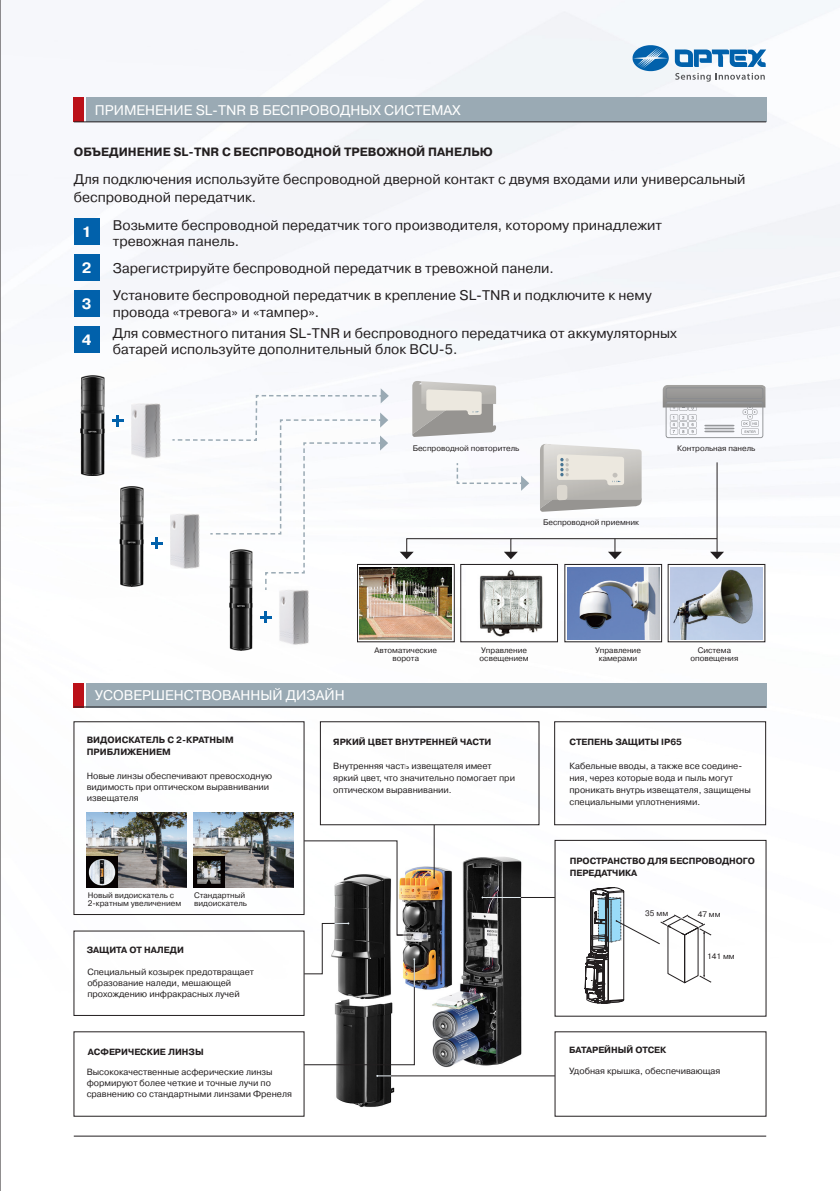
<style>
.page{position:relative;width:840px;height:1191px;background:#fff}
.page>*{position:absolute;margin:0;border:0;box-sizing:border-box;transform-origin:0 0}
.t1{font:700 15px "Pragmatica C";color:#fff}
.t2{font:14px/16px "Pragmatica C";color:#231f20}
.t3{font:14px "Pragmatica C";color:#fff}
.t4{font:700 12px "Pragmatica C";color:#231f20}
.t5{font:700 9.2px/12px "Pragmatica C";color:#231f20}
.t6{font:9px/12px "Pragmatica C";color:#231f20}
.t7{font:700 9px/12px "Pragmatica C";color:#231f20}
.t8{font:8px/8px "Pragmatica C";color:#231f20}
</style>
<div class="page">
<img style="left:1px;top:0;width:838px;height:1137px">
<hr style="left:74px;top:1135px;width:691px;height:1px;background:#231f20">
<svg style="left:675px;top:73px;width:89px;height:9px"></svg>
<svg style="left:632px;top:45px;width:36px;height:26px"></svg>
<svg style="left:674px;top:49px;width:91px;height:18px"></svg>
<hr style="left:0;top:0;width:1px;height:1191px;background:#231f20">
<div style="left:74px;top:683px;width:10px;height:24px;background:#bb1018"></div>
<div style="left:86px;top:683px;width:679px;height:24px;background:#9aaab4"></div>
<hr style="left:74px;top:706px;width:691px;height:1px;background:#231f20">
<div style="left:74px;top:98px;width:10px;height:24px;background:#bb1018"></div>
<div style="left:86px;top:98px;width:679px;height:24px;background:#9aaab4"></div>
<hr style="left:74px;top:121px;width:691px;height:1px;background:#231f20">
<div style="left:554px;top:721px;width:211px;height:104px;border:1px solid #231f20"></div>
<div style="left:320px;top:721px;width:219px;height:104px;border:1px solid #231f20"></div>
<div style="left:357px;top:564px;width:97px;height:78px;border:1px solid #231f20"></div>
<div style="left:554px;top:840px;width:211px;height:176px;border:1px solid #231f20"></div>
<img style="left:87px;top:812px;width:99px;height:75px">
<img style="left:81px;top:375px;width:23px;height:100px">
<img style="left:132px;top:403px;width:28px;height:55px">
<img style="left:119px;top:486px;width:24px;height:100px">
<img style="left:170px;top:514px;width:1px;height:54px">
<img style="left:193px;top:812px;width:100px;height:75px">
<img style="left:670px;top:567px;width:92px;height:72px">
<img style="left:567px;top:567px;width:91px;height:72px">
<img style="left:466px;top:567px;width:88px;height:72px">
<img style="left:360px;top:567px;width:91px;height:72px">
<hr style="left:377px;top:1075px;width:177px;height:1px;background:#231f20">
<hr style="left:486px;top:897px;width:68px;height:1px;background:#231f20">
<hr style="left:433px;top:825px;width:1px;height:52px;background:#231f20">
<svg style="left:455px;top:461px;width:74px;height:30px"></svg>
<svg style="left:171px;top:388px;width:217px;height:203px"></svg>
<hr style="left:405px;top:742px;width:1px;height:30px;background:#fff">
<svg style="left:376px;top:1075px;width:15px;height:1px"></svg>
<hr style="left:482px;top:897px;width:38px;height:1px;background:#e4edf2">
<svg style="left:304px;top:840px;width:111px;height:225px"></svg>
<img style="left:87px;top:857px;width:30px;height:30px">
<img style="left:193px;top:857px;width:31px;height:30px">
<div style="left:74px;top:218px;width:26px;height:27px;background:#0161ab"></div>
<div style="left:74px;top:254px;width:26px;height:27px;background:#0161ab"></div>
<div style="left:74px;top:290px;width:26px;height:27px;background:#0161ab"></div>
<div style="left:74px;top:326px;width:26px;height:27px;background:#0161ab"></div>
<svg style="left:412px;top:381px;width:84px;height:56px;background:#bfbdb9"></svg>
<svg style="left:539px;top:444px;width:102px;height:68px;background:#cccac5"></svg>
<svg style="left:662px;top:385px;width:103px;height:53px"></svg>
<hr style="left:716px;top:462px;width:1px;height:91px;background:#231f20">
<svg style="left:399px;top:538px;width:324px;height:21px"></svg>
<svg style="left:112px;top:415px;width:12px;height:11px"></svg>
<svg style="left:151px;top:538px;width:11px;height:11px"></svg>
<img style="left:229px;top:550px;width:23px;height:100px">
<img style="left:278px;top:586px;width:31px;height:62px">
<svg style="left:260px;top:611px;width:11px;height:12px"></svg>
<svg style="left:584px;top:887px;width:127px;height:128px"></svg>
<p class="t3" style="left:95px;top:103px;width:367px">ПРИМЕНЕНИЕ SL-TNR В БЕСПРОВОДНЫХ СИСТЕМАХ</p>
<p class="t4" style="left:74px;top:145px;width:420px">ОБЪЕДИНЕНИЕ SL-TNR С БЕСПРОВОДНОЙ ТРЕВОЖНОЙ ПАНЕЛЬЮ</p>
<p class="t2" style="left:74px;top:170px;width:673px;line-height:18px">Для подключения используйте беспроводной дверной контакт с двумя входами или универсальный беспроводной передатчик.</p>
<p class="t1" style="left:82px;top:223px;width:11px">1</p>
<p class="t1" style="left:82px;top:259px;width:11px">2</p>
<p class="t1" style="left:82px;top:295px;width:11px">3</p>
<p class="t1" style="left:82px;top:331px;width:11px">4</p>
<p class="t2" style="left:113px;top:217px;width:550px">Возьмите беспроводной передатчик того производителя, которому принадлежит тревожная панель.</p>
<p class="t2" style="left:113px;top:260px;width:442px">Зарегистрируйте беспроводной передатчик в тревожной панели.</p>
<p class="t2" style="left:113px;top:288px;width:540px">Установите беспроводной передатчик в крепление SL-TNR и подключите к нему провода «тревога» и «тампер».</p>
<p class="t2" style="left:113px;top:325px;width:565px">Для совместного питания SL-TNR и беспроводного передатчика от аккумуляторных батарей используйте дополнительный блок BCU-5.</p>
<p class="t8" style="left:412px;top:444px;width:108px">Беспроводной повторитель</p>
<p class="t8" style="left:676px;top:444px;width:79px">Контрольная панель</p>
<p class="t8" style="left:543px;top:519px;width:97px">Беспроводной приемник</p>
<p class="t8" style="left:374px;top:646px;width:64px;text-align:center">Автоматические ворота</p>
<p class="t8" style="left:479px;top:646px;width:51px">Управление освещением</p>
<p class="t8" style="left:595px;top:646px;width:47px;text-align:center">Управление камерами</p>
<p class="t8" style="left:690px;top:646px;width:49px;text-align:center">Система оповещения</p>
<p class="t3" style="left:95px;top:688px;width:251px">УСОВЕРШЕНСТВОВАННЫЙ ДИЗАЙН</p>
<p class="t5" style="left:87px;top:734px;width:148px">ВИДОИСКАТЕЛЬ С 2-КРАТНЫМ<br>ПРИБЛИЖЕНИЕМ</p>
<p class="t6" style="left:87px;top:770px;width:187px;line-height:11px">Новые линзы обеспечивают превосходную видимость при оптическом выравнивании извещателя</p>
<p class="t8" style="left:88px;top:891px;width:95px">Новый видоискатель с<br>2-кратным увеличением</p>
<p class="t8" style="left:194px;top:891px;width:54px">Стандартный видоискатель</p>
<p class="t7" style="left:87px;top:944px;width:99px">ЗАЩИТА ОТ НАЛЕДИ</p>
<p class="t6" style="left:87px;top:966px;width:168px;line-height:11px">Специальный козырек предотвращает образование наледи, мешающей прохождению инфракрасных лучей</p>
<p class="t7" style="left:88px;top:1046px;width:117px">АСФЕРИЧЕСКИЕ ЛИНЗЫ</p>
<p class="t7" style="left:333px;top:736px;width:160px">ЯРКИЙ ЦВЕТ ВНУТРЕННЕЙ ЧАСТИ</p>
<p class="t6" style="left:333px;top:759px;width:183px">Внутренняя часть извещателя имеет яркий цвет, что значительно помогает при оптическом выравнивании.</p>
<p class="t7" style="left:569px;top:736px;width:114px">СТЕПЕНЬ ЗАЩИТЫ IP65</p>
<p class="t6" style="left:569px;top:759px;width:183px">Кабельные вводы, а также все соедине&shy;ния, через которые вода и пыль могут проникать внутрь извещателя, защищены специальными уплотнениями.</p>
<p class="t7" style="left:569px;top:855px;width:186px">ПРОСТРАНСТВО ДЛЯ БЕСПРОВОДНОГО<br>ПЕРЕДАТЧИКА</p>
<p class="t8" style="left:645px;top:909px;width:24px">35 мм</p>
<p class="t8" style="left:697px;top:910px;width:24px">47 мм</p>
<p class="t8" style="left:706px;top:952px;width:29px">141 мм</p>
<p class="t7" style="left:569px;top:1044px;width:99px">БАТАРЕЙНЫЙ ОТСЕК</p>
<p class="t6" style="left:87px;top:1065px;width:187px">Высококачественные асферические линзы</p>
<p class="t6" style="left:569px;top:1065px;width:153px">Удобная крышка, обеспечивающая</p>
<p class="t6" style="left:87px;top:1077px;width:207px;line-height:11px">формируют более четкие и точные лучи по сравнению со стандартными линзами Френеля</p>
</div>
